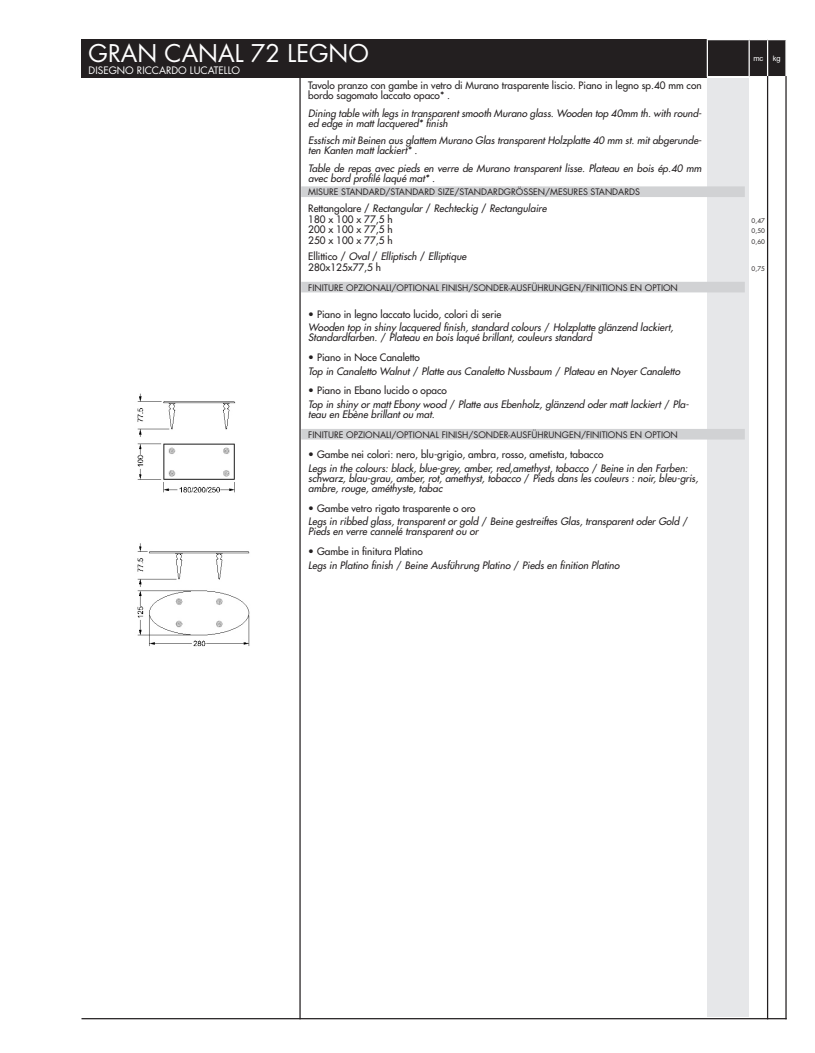
<style>
.page{position:relative;width:815px;height:1053px;background:#fff}
.page>*{position:absolute;margin:0;border:0;box-sizing:border-box;transform-origin:0 0}
.t1{font:23.75px "Futura Std";color:#fff}
.t2{font:italic 500 10px/13.5px "Futura Std";color:#231f20}
.t3{font:500 10px/10.5px "Futura Std";color:#231f20}
.t4{font:10px "Futura Std";color:#fff}
.t5{font:8.75px "Futura Std";color:#231f20}
.t6{font:7.5px "Arial";color:#fff}
.t7{font:6.25px/10.5px "Futura Std";color:#231f20;text-align:justify}
.s1{font-style:italic}
.s2{font-style:normal}
.s3{font-weight:400;font-style:normal}
</style>
<div class="page">
<div style="left:81px;top:39px;width:626px;height:38px;background:#231f20"></div>
<svg style="left:707px;top:39px;width:79px;height:38px;background:#3a3637"></svg>
<div style="left:707px;top:78px;width:42px;height:938px;background:#e6e7e9"></div>
<hr style="left:81px;top:1017px;width:706px;height:2px;background:#231f20">
<hr style="left:299px;top:76px;width:2px;height:943px;background:#231f20">
<hr style="left:767px;top:76px;width:1px;height:943px;background:#231f20">
<hr style="left:785px;top:76px;width:2px;height:943px;background:#231f20">
<img style="left:137px;top:393px;width:113px;height:254px">
<div style="left:301px;top:186px;width:444px;height:11px;background:#d1d2d4"></div>
<div style="left:301px;top:282px;width:444px;height:10px;background:#d1d2d4"></div>
<div style="left:301px;top:429px;width:444px;height:10px;background:#d1d2d4"></div>
<h1 class="t1" style="left:89px;top:38px;width:282px">GRAN CANAL 72 LEGNO</h1>
<p class="t4" style="left:89px;top:64px;width:153px">DISEGNO RICCARDO LUCATELLO</p>
<p class="t3" style="left:308px;top:80px;width:395px;line-height:10px">Tavolo pranzo con gambe in vetro di Murano trasparente liscio. Piano in legno sp.40 mm con bordo sagomato laccato opaco* .</p>
<p class="t2" style="left:308px;top:108px;width:395px;line-height:10px">Dining table with legs in transparent smooth Murano glass. Wooden top 40mm th. with round&shy;ed edge in matt lacquered* finish</p>
<p class="t2" style="left:308px;top:136px;width:395px;line-height:10px">Esstisch mit Beinen aus glattem Murano Glas transparent Holzplatte 40 mm st. mit abgerunde&shy;ten Kanten matt lackiert* .</p>
<p class="t2" style="left:308px;top:163px;width:395px;line-height:10px">Table de repas avec pieds en verre de Murano transparent lisse. Plateau en bois ép.40 mm avec bord profilé laqué mat* .</p>
<p class="t5" style="left:308px;top:186px;width:333px">MISURE STANDARD/STANDARD SIZE/STANDARDGRÖSSEN/MESURES STANDARDS</p>
<p class="t3" style="left:308px;top:203px;width:240px">Rettangolare / <span class="s1">Rectangular</span> / <span class="s1">Rechteckig</span> / <span class="s1">Rectangulaire<br></span>180 x 100 x 77,5 h<br>200 x 100 x 77,5 h<br>250 x 100 x 77,5 h</p>
<p class="t3" style="left:308px;top:251px;width:160px">Ellittico / <span class="s1">Oval</span> / <span class="s1">Elliptisch</span> / <span class="s1">Elliptique<br></span>280x125x77,5 h</p>
<p class="t5" style="left:308px;top:282px;width:371px">FINITURE OPZIONALI/OPTIONAL FINISH/SONDER-AUSFÜHRUNGEN/FINITIONS EN OPTION</p>
<p class="t2" style="left:308px;top:307px;width:367px"><span class="s2">• Piano in legno laccato lucido, colori di serie<br></span>Wooden top in shiny lacquered finish, standard colours <span class="s3">/</span> Holzplatte glänzend lackiert,</p>
<p class="t2" style="left:308px;top:331px;width:285px">Standardfarben. <span class="s3">/</span> Plateau en bois laqué brillant, couleurs standard</p>
<p class="t2" style="left:308px;top:351px;width:373px"><span class="s2">• Piano in Noce Canaletto<br></span>Top in Canaletto Walnut <span class="s3">/</span> Platte aus Canaletto Nussbaum <span class="s3">/</span> Plateau en Noyer Canaletto</p>
<p class="t2" style="left:308px;top:384px;width:382px"><span class="s2">• Piano in Ebano lucido o opaco<br></span>Top in shiny or matt Ebony wood <span class="s3">/</span> Platte aus Ebenholz, glänzend oder matt lackiert <span class="s3">/</span> Pla-</p>
<p class="t2" style="left:308px;top:407px;width:128px">teau en Ebène brillant ou mat.</p>
<p class="t5" style="left:308px;top:429px;width:371px">FINITURE OPZIONALI/OPTIONAL FINISH/SONDER-AUSFÜHRUNGEN/FINITIONS EN OPTION</p>
<p class="t2" style="left:308px;top:448px;width:381px"><span class="s2">• Gambe nei colori: nero, blu-grigio, ambra, rosso, ametista, tabacco<br></span>Legs in the colours: black, blue-grey, amber, red,amethyst, tobacco <span class="s3">/</span> Beine in den Farben:</p>
<p class="t2" style="left:308px;top:473px;width:392px;line-height:10px">schwarz, blau-grau, amber, rot, amethyst, tobacco <span class="s3">/</span> Pieds dans les couleurs : noir, bleu-gris, ambre, rouge, améthyste, tabac</p>
<p class="t2" style="left:308px;top:501px;width:381px"><span class="s2">• Gambe vetro rigato trasparente o oro<br></span>Legs in ribbed glass, transparent or gold <span class="s3">/</span> Beine gestreiftes Glas, transparent oder Gold <span class="s3">/</span></p>
<p class="t2" style="left:308px;top:525px;width:171px">Pieds en verre cannelé transparent ou or</p>
<p class="t2" style="left:308px;top:545px;width:313px"><span class="s2">• Gambe in finitura Platino<br></span>Legs in Platino finish <span class="s3">/</span> Beine Ausführung Platino <span class="s3">/</span> Pieds en finition Platino</p>
<p class="t6" style="left:753px;top:53px;width:11px">mc</p>
<p class="t6" style="left:773px;top:53px;width:9px">kg</p>
<p class="t7" style="left:752px;top:215px;width:15px">0,47<br>0,50<br>0,60</p>
<p class="t7" style="left:752px;top:263px;width:15px">0,75</p>
</div>
